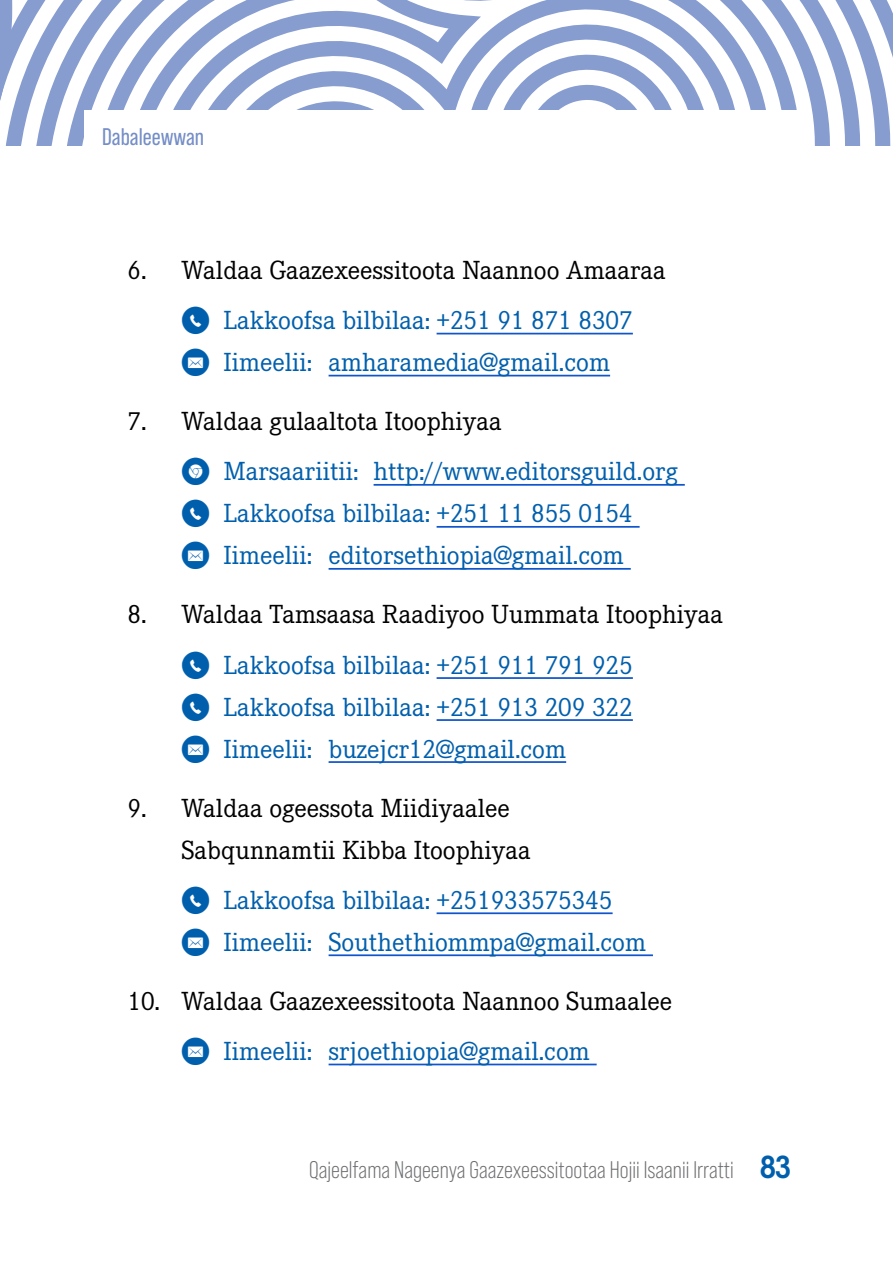
<style>
.page{position:relative;width:893px;height:1263px;background:#fff}
.page>*{position:absolute;margin:0;border:0;box-sizing:border-box;transform-origin:0 0}
.t1{font:27px/42px "Corporate E Pro";color:#005fad}
.t2{font:27px/50.4px "Corporate E Pro";color:#000}
.t3{font:24px "Bebas Neue Pro";color:#6d6e71}
.t4{font:24px "Bebas Neue Pro";color:#748dc7}
.s1{font-family:"Social Media Circled";color:#005fad}
.s2{color:#005fad}
.s3{font-family:"Social Media Circled"}
.s4{color:#000}
.s5{font-family:"ITC Avant Garde Std";font-weight:600;font-stretch:condensed;font-size:30px;color:#005fad}
</style>
<div class="page">
<svg style="left:0;top:0;width:28px;height:145px;fill:#879ccf"></svg>
<svg style="left:28px;top:0;width:865px;height:145px"></svg>
<svg style="left:62px;top:0;width:799px;height:145px"></svg>
<svg style="left:96px;top:0;width:731px;height:145px"></svg>
<svg style="left:130px;top:0;width:663px;height:110px"></svg>
<svg style="left:164px;top:0;width:595px;height:110px"></svg>
<svg style="left:198px;top:0;width:527px;height:110px"></svg>
<div style="left:85px;top:110px;width:723px;height:47px;background:#fff"></div>
<hr style="left:437px;top:333px;width:196px;height:1px;background:#15c">
<hr style="left:329px;top:375px;width:281px;height:1px;background:#15c">
<hr style="left:374px;top:484px;width:311px;height:2px;background:#15c">
<hr style="left:437px;top:526px;width:203px;height:2px;background:#15c">
<hr style="left:329px;top:568px;width:302px;height:2px;background:#15c">
<hr style="left:437px;top:677px;width:196px;height:2px;background:#15c">
<hr style="left:437px;top:719px;width:196px;height:2px;background:#15c">
<hr style="left:329px;top:761px;width:237px;height:2px;background:#15c">
<hr style="left:437px;top:912px;width:176px;height:2px;background:#15c">
<hr style="left:329px;top:954px;width:324px;height:2px;background:#15c">
<hr style="left:329px;top:1063px;width:268px;height:2px;background:#15c">
<p class="t4" style="left:102px;top:124px;width:104px">Dabaleewwan</p>
<p class="t2" style="left:182px;top:243px;width:486px;text-indent:-54px">6. Waldaa Gaazexeessitoota Naannoo Amaaraa<br><span class="s1">M</span> <span class="s2">Lakkoofsa bilbilaa: +251 91 871 8307</span></p>
<p class="t1" style="left:182px;top:340px;width:430px"><span class="s3">K</span> Iimeelii: amharamedia@gmail.com</p>
<p class="t1" style="left:182px;top:395px;width:498px;line-height:50.4px;text-indent:-54px"><span class="s4">7. Waldaa gulaaltota Itoophiyaa<br></span><span class="s3">V</span> Marsaariitii: http://www.editorsguild.org</p>
<p class="t1" style="left:182px;top:491px;width:453px"><span class="s3">M</span> Lakkoofsa bilbilaa: +251 11 855 0154<br><span class="s3">K</span> Iimeelii: editorsethiopia@gmail.com</p>
<p class="t2" style="left:182px;top:588px;width:543px;text-indent:-54px">8. Waldaa Tamsaasa Raadiyoo Uummata Itoophiyaa<br><span class="s1">M</span> <span class="s2">Lakkoofsa bilbilaa: +251 911 791 925</span></p>
<p class="t1" style="left:182px;top:684px;width:453px"><span class="s3">M</span> Lakkoofsa bilbilaa: +251 913 209 322<br><span class="s3">K</span> Iimeelii: buzejcr12@gmail.com</p>
<p class="t2" style="left:182px;top:785px;width:351px;line-height:42px;text-indent:-54px">9. Waldaa ogeessota Miidiyaalee<br>Sabqunnamtii Kibba Itoophiyaa</p>
<p class="t1" style="left:182px;top:878px;width:466px"><span class="s3">M</span> Lakkoofsa bilbilaa: +251933575345<br><span class="s3">K</span> Iimeelii: Southethiommpa@gmail.com</p>
<p class="t2" style="left:182px;top:974px;width:492px;text-indent:-54px">10. Waldaa Gaazexeessitoota Naannoo Sumaalee<br><span class="s1">K</span> <span class="s2">Iimeelii: srjoethiopia@gmail.com</span></p>
<p class="t3" style="left:309px;top:1157px;width:483px">Qajeelfama Nageenya Gaazexeessitootaa Hojii Isaanii Irratti <span class="s5">83</span></p>
</div>
